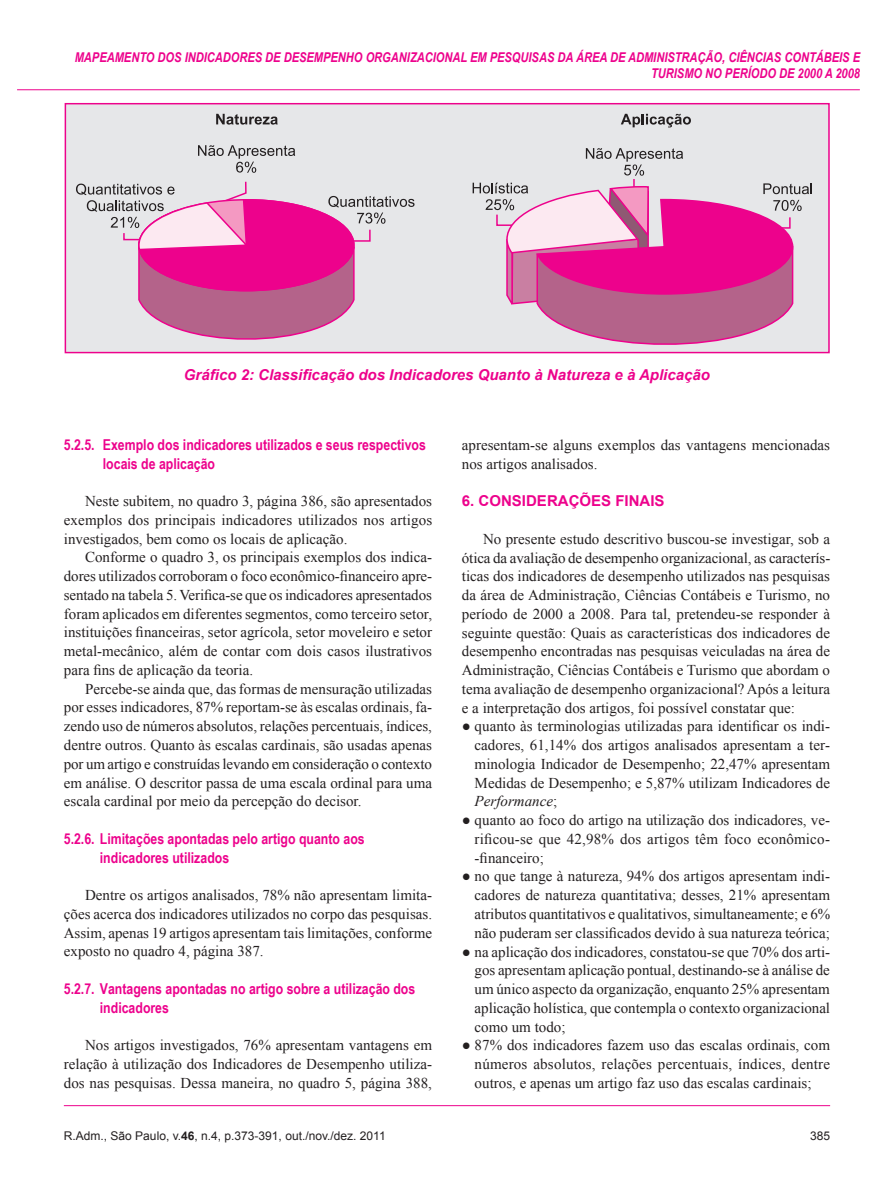
<style>
.page{position:relative;width:894px;height:1191px;background:#fff}
.page>*{position:absolute;margin:0;border:0;box-sizing:border-box;transform-origin:0 0}
.t1{font:15px/18.8px "Times New Roman";color:#231f20;text-align:justify}
.t2{font:700 15px/18.8px "Arial Narrow";color:#ed028c}
.t3{font:italic 700 15px "Arial";color:#ed028c}
.t4{font:700 15px "Arial";color:#ed028c}
.t5{font:italic 700 13.5px/16.5px "Arial Narrow";color:#ed028c;text-align:right}
.t6{font:12px "Arial";color:#231f20}
.s1{font-style:italic}
.s2{font-weight:700}
</style>
<div class="page">
<hr style="left:64px;top:1105px;width:765px;height:1px;background:#ed028c">
<hr style="left:17px;top:89px;width:842px;height:1px;background:#ed028c">
<div style="left:65px;top:104px;width:763px;height:248px;background:#e6e7e9"></div>
<svg style="left:585px;top:148px;width:97px;height:28px"></svg>
<svg style="left:472px;top:183px;width:339px;height:171px"></svg>
<svg style="left:198px;top:145px;width:97px;height:28px"></svg>
<svg style="left:76px;top:181px;width:338px;height:171px"></svg>
<svg style="left:216px;top:114px;width:61px;height:11px"></svg>
<svg style="left:620px;top:114px;width:70px;height:13px"></svg>
<p class="t5" style="left:75px;top:48px;width:34px">MAPEAMEN</p>
<p class="t5" style="left:139px;top:48px;width:109px">TO DOS INDICAD ORES</p>
<p class="t5" style="left:265px;top:48px;width:28px">DE DESEM</p>
<p class="t5" style="left:323px;top:48px;width:217px">PENHO OR GANIZACIONA L EM PES QUISAS</p>
<p class="t5" style="left:557px;top:48px;width:35px">DA ÁREA</p>
<p class="t5" style="left:609px;top:48px;width:251px">DE ADMINISTRA ÇÃO, CIÊNCIAS CONTÁBEIS E<br>TURISMO NO PERÍODO DE 2000 A 2008</p>
<p class="t3" style="left:184px;top:365px;width:527px">Gráfico 2: Classificação dos Indicadores Quanto à Natureza e à Aplicação</p>
<p class="t2" style="left:103px;top:434px;width:324px;text-indent:-39px">5.2.5. Exemplo dos indicadores utilizados e seus respectivos locais de aplicação</p>
<p class="t1" style="left:64px;top:491px;width:370px;text-indent:21px">Neste subitem, no quadro 3, página 386, são apresentados exemplos dos principais indicadores utilizados nos artigos investigados, bem como os locais de aplicação.</p>
<p class="t1" style="left:64px;top:548px;width:369px;text-indent:21px">Conforme o quadro 3, os principais exemplos dos indica&shy;dores utilizados corroboram o foco econômico-financeiro apre&shy;sentado na tabela 5. Verifica-se que os indicadores apresentados foram aplicados em diferentes segmentos, como terceiro setor, instituições financeiras, setor agrícola, setor moveleiro e setor metal-mecânico, além de contar com dois casos ilustrativos para fins de aplicação da teoria.</p>
<p class="t1" style="left:64px;top:679px;width:369px;text-indent:21px">Percebe-se ainda que, das formas de mensuração utilizadas por esses indicadores, 87% reportam-se às escalas ordinais, fa&shy;zendo uso de números absolutos, relações percentuais, índices, dentre outros. Quanto às escalas cardinais, são usadas apenas por um artigo e construídas levando em consideração o contexto em análise. O descritor passa de uma escala ordinal para uma escala cardinal por meio da percepção do decisor.</p>
<p class="t2" style="left:100px;top:828px;width:266px;text-indent:-36px">5.2.6. Limitações apontadas pelo artigo quanto aos indicadores utilizados</p>
<p class="t1" style="left:64px;top:885px;width:369px;text-indent:21px">Dentre os artigos analisados, 78% não apresentam limita&shy;ções acerca dos indicadores utilizados no corpo das pesquisas.<br>Assim, apenas 19 artigos apresentam tais limitações, conforme exposto no quadro 4, página 387.</p>
<p class="t2" style="left:100px;top:978px;width:317px;text-indent:-36px">5.2.7. Vantagens apontadas no artigo sobre a utilização dos indicadores</p>
<p class="t1" style="left:64px;top:1035px;width:369px;text-indent:21px">Nos artigos investigados, 76% apresentam vantagens em relação à utilização dos Indicadores de Desempenho utiliza&shy;dos nas pesquisas. Dessa maneira, no quadro 5, página 388,</p>
<p class="t1" style="left:461px;top:435px;width:369px">apresentam-se alguns exemplos das vantagens mencionadas nos artigos analisados.</p>
<p class="t4" style="left:461px;top:491px;width:204px">6. CONSIDERAÇÕES FINAIS</p>
<p class="t1" style="left:461px;top:529px;width:370px;text-indent:21px">No presente estudo descritivo buscou-se investigar, sob a ótica da avaliação de desempenho organizacional, as caracterís&shy;ticas dos indicadores de desempenho utilizados nas pesquisas da área de Administração, Ciências Contábeis e Turismo, no período de 2000 a 2008. Para tal, pretendeu-se responder à seguinte questão: Quais as características dos indicadores de desempenho encontradas nas pesquisas veiculadas na área de Administração, Ciências Contábeis e Turismo que abordam o tema avaliação de desempenho organizacional? Após a leitura e a interpretação dos artigos, foi possível constatar que:</p>
<p class="t1" style="left:474px;top:717px;width:357px;text-indent:-13px">● quanto às terminologias utilizadas para identificar os indi&shy;cadores, 61,14% dos artigos analisados apresentam a ter&shy;minologia Indicador de Desempenho; 22,47% apresentam Medidas de Desempenho; e 5,87% utilizam Indicadores de <span class="s1">Performance</span>;</p>
<p class="t1" style="left:474px;top:810px;width:357px;text-indent:-13px">● quanto ao foco do artigo na utilização dos indicadores, ve&shy;rificou-se que 42,98% dos artigos têm foco econômico--financeiro;</p>
<p class="t1" style="left:474px;top:867px;width:357px;text-indent:-13px">● no que tange à natureza, 94% dos artigos apresentam indi&shy;cadores de natureza quantitativa; desses, 21% apresentam atributos quantitativos e qualitativos, simultaneamente; e 6% não puderam ser classificados devido à sua natureza teórica;</p>
<p class="t1" style="left:474px;top:942px;width:357px;text-indent:-13px">● na aplicação dos indicadores, constatou-se que 70% dos arti&shy;gos apresentam aplicação pontual, destinando-se à análise de um único aspecto da organização, enquanto 25% apresentam aplicação holística, que contempla o contexto organizacional como um todo;</p>
<p class="t1" style="left:474px;top:1035px;width:357px;text-indent:-13px">● 87% dos indicadores fazem uso das escalas ordinais, com números absolutos, relações percentuais, índices, dentre outros, e apenas um artigo faz uso das escalas cardinais;</p>
<p class="t6" style="left:64px;top:1128px;width:323px">R.Adm., São Paulo, v.<span class="s2">46</span>, n.4, p.373-391, out./nov./dez. 2011</p>
<p class="t6" style="left:809px;top:1128px;width:22px">385</p>
</div>
